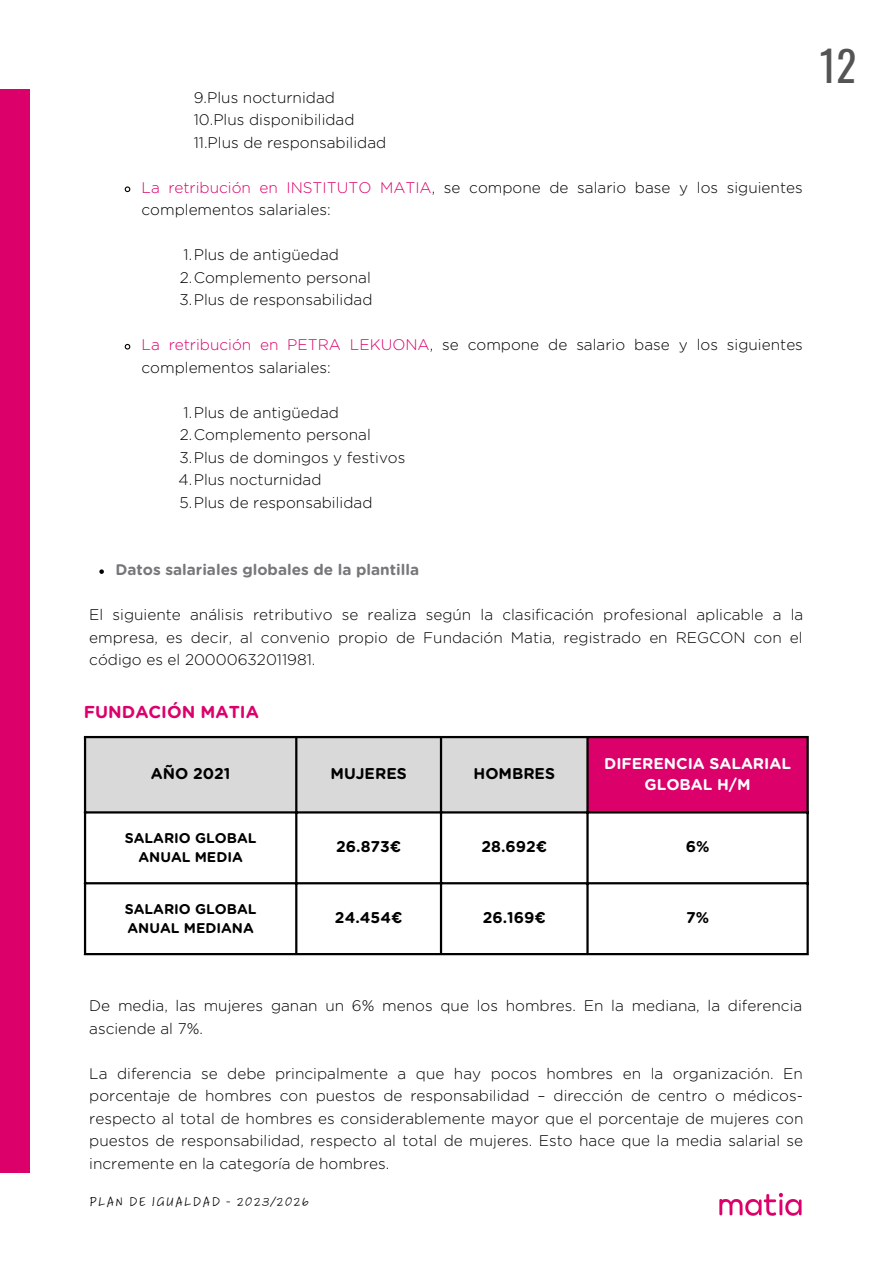
<style>
.page{position:relative;width:893px;height:1264px;background:#fff}
.page>*{position:absolute;margin:0;border:0;box-sizing:border-box;transform-origin:0 0}
.t1{font:41.55px "Oswald";color:#545454}
.t2{font:700 17.25px "Gotham Rounded";color:#dc006b}
.t3{font:700 15.6px "Gotham Rounded";color:#000}
.t4{font:700 15.6px/21.3px "Gotham Rounded";color:#fff;text-align:center}
.t5{font:300 15.3px/22.5px "Gotham Rounded";color:#000}
.t6{font:700 15.3px "Gotham Rounded";color:#77777a}
.t7{font:700 14.1px/19px "Gotham Rounded";color:#000;text-align:center}
.t8{font:13.8px "Adobe Handwriting Tiffany";letter-spacing:.09em;color:#000}
.s1{color:#dc006b}
</style>
<div class="page">
<div style="left:0;top:89px;width:30px;height:1084px;background:#dc006b"></div>
<img style="left:719px;top:1192px;width:83px;height:24px">
<div style="left:86px;top:738px;width:500px;height:73px;background:#d9d9d9"></div>
<div style="left:587px;top:736px;width:220px;height:76px;background:#dc006b"></div>
<hr style="left:84px;top:738px;width:2px;height:215px;background:#000">
<hr style="left:295px;top:738px;width:2px;height:215px;background:#000">
<hr style="left:440px;top:738px;width:2px;height:215px;background:#000">
<hr style="left:586px;top:738px;width:2px;height:215px;background:#000">
<hr style="left:806px;top:738px;width:2px;height:215px;background:#000">
<hr style="left:84px;top:736px;width:724px;height:2px;background:#000">
<hr style="left:84px;top:811px;width:724px;height:2px;background:#000">
<hr style="left:84px;top:882px;width:724px;height:2px;background:#000">
<hr style="left:84px;top:953px;width:724px;height:2px;background:#000">
<svg style="left:124px;top:186px;width:7px;height:7px"></svg>
<svg style="left:124px;top:343px;width:7px;height:7px"></svg>
<svg style="left:99px;top:569px;width:5px;height:5px"></svg>
<p class="t5" style="left:194px;top:87px;width:143px">9.Plus nocturnidad</p>
<p class="t5" style="left:194px;top:109px;width:162px">10.Plus disponibilidad</p>
<p class="t5" style="left:194px;top:132px;width:194px">11.Plus de responsabilidad</p>
<p class="t5" style="left:141px;top:177px;width:662px"><span class="s1">La retribución en INSTITUTO MATIA</span>, se compone de salario base y los siguientes complementos salariales:</p>
<p class="t5" style="left:183px;top:244px;width:157px">1.Plus de antigüedad</p>
<p class="t5" style="left:180px;top:267px;width:193px">2.Complemento personal</p>
<p class="t5" style="left:179px;top:289px;width:195px">3.Plus de responsabilidad</p>
<p class="t5" style="left:141px;top:334px;width:663px"><span class="s1">La retribución en PETRA LEKUONA</span>, se compone de salario base y los siguientes complementos salariales:</p>
<p class="t5" style="left:183px;top:402px;width:157px">1.Plus de antigüedad</p>
<p class="t5" style="left:180px;top:424px;width:193px">2.Complemento personal</p>
<p class="t5" style="left:179px;top:447px;width:227px">3.Plus de domingos y festivos</p>
<p class="t5" style="left:178px;top:469px;width:144px">4.Plus nocturnidad</p>
<p class="t5" style="left:179px;top:491px;width:194px">5.Plus de responsabilidad</p>
<p class="t1" style="left:819px;top:33px;width:38px">12</p>
<p class="t6" style="left:115px;top:563px;width:305px">Datos salariales globales de la plantilla</p>
<p class="t5" style="left:89px;top:604px;width:715px;text-align:justify">El siguiente análisis retributivo se realiza según la clasificación profesional aplicable a la empresa, es decir, al convenio propio de Fundación Matia, registrado en REGCON con el código es el 20000632011981.</p>
<p class="t2" style="left:84px;top:703px;width:176px">FUNDACIÓN MATIA</p>
<p class="t3" style="left:151px;top:766px;width:81px">AÑO 2021</p>
<p class="t3" style="left:330px;top:766px;width:78px">MUJERES</p>
<p class="t3" style="left:473px;top:766px;width:83px">HOMBRES</p>
<p class="t4" style="left:604px;top:753px;width:188px">DIFERENCIA SALARIAL<br>GLOBAL H/M</p>
<p class="t7" style="left:125px;top:829px;width:133px">SALARIO GLOBAL<br>ANUAL MEDIA</p>
<p class="t3" style="left:336px;top:839px;width:66px">26.873€</p>
<p class="t3" style="left:481px;top:839px;width:67px">28.692€</p>
<p class="t3" style="left:685px;top:839px;width:25px">6%</p>
<p class="t7" style="left:125px;top:899px;width:133px;text-align:left">SALARIO GLOBAL<br>ANUAL MEDIANA</p>
<p class="t3" style="left:335px;top:910px;width:69px">24.454€</p>
<p class="t3" style="left:483px;top:910px;width:64px">26.169€</p>
<p class="t3" style="left:686px;top:910px;width:25px">7%</p>
<p class="t5" style="left:89px;top:995px;width:714px">De media, las mujeres ganan un 6% menos que los hombres. En la mediana, la diferencia asciende al 7%.</p>
<p class="t5" style="left:89px;top:1062px;width:715px;text-align:justify">La diferencia se debe principalmente a que hay pocos hombres en la organización. En porcentaje de hombres con puestos de responsabilidad – dirección de centro o médicos&shy;respecto al total de hombres es considerablemente mayor que el porcentaje de mujeres con puestos de responsabilidad, respecto al total de mujeres. Esto hace que la media salarial se incremente en la categoría de hombres.</p>
<p class="t8" style="left:89px;top:1193px;width:221px">PLAN DE IGUALDAD - 2023/2026</p>
</div>
